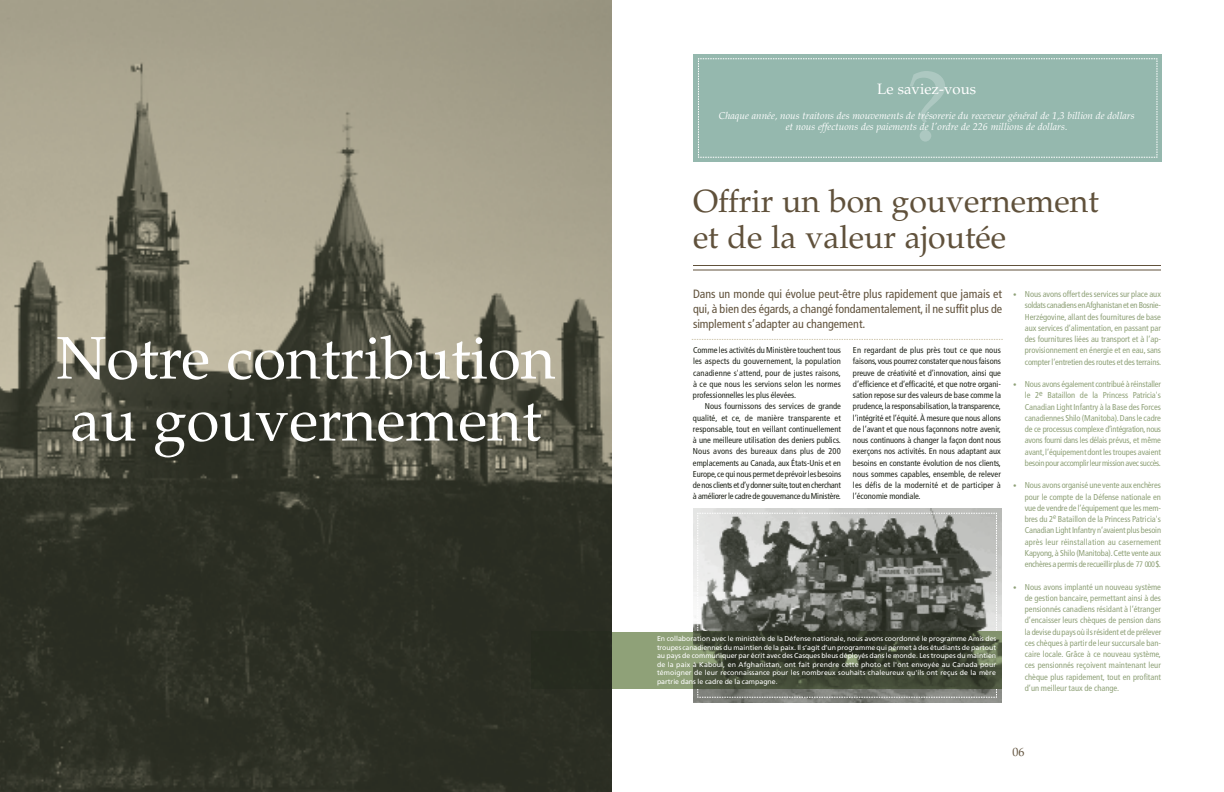
<style>
.page{position:relative;width:1224px;height:792px;background:#fff}
.page>*{position:absolute;margin:0;border:0;box-sizing:border-box;transform-origin:0 0}
.t1{font:101px "Palatino";color:#adc8c1}
.t2{font:60px/62px "Palatino";color:#fff}
.t3{font:32px/36px "Palatino";color:#60513b}
.t4{font:15px "Palatino";color:#fff}
.t5{font:condensed 12px/15px "Frutiger";letter-spacing:-.005em;color:#60513b;text-align:justify}
.t6{font:12px "Palatino";color:#60513b}
.t7{font:italic 10px/11px "Palatino";color:#fff;text-align:center}
.t8{font:condensed 8.5px/11.3px "Frutiger";letter-spacing:-.02em;color:#8fa178;text-align:justify}
.t9{font:condensed 8.5px/11.3px "Frutiger";letter-spacing:-.005em;color:#20241a;text-align:justify}
.t10{font:7px/8.5px "Frutiger";color:#fff;text-align:justify}
.s1{font-size:7px}
.s2{font-size:8px}
</style>
<div class="page">
<img style="left:0;top:0;width:612px;height:792px">
<div style="left:531px;top:631px;width:81px;height:57px;background:#262b1f"></div>
<img style="left:693px;top:508px;width:309px;height:194px">
<div style="left:612px;top:632px;width:390px;height:56px;background:#8fa178"></div>
<svg style="left:697px;top:513px;width:300px;height:185px;background:#7b7d77"></svg>
<hr style="left:693px;top:270px;width:468px;height:1px;background:#60513b">
<hr style="left:693px;top:265px;width:468px;height:1px;background:#60513b">
<div style="left:694px;top:54px;width:468px;height:108px;background:#95b8ae"></div>
<svg style="left:698px;top:58px;width:460px;height:100px"></svg>
<svg style="left:692px;top:339px;width:311px;height:1px"></svg>
<img style="left:693px;top:632px;width:309px;height:56px">
<h2 class="t2" style="left:57px;top:334px;width:501px">Notre contribution au gouvernement</h2>
<h1 class="t1" style="left:905px;top:68px;width:46px">?</h1>
<h3 class="t4" style="left:877px;top:83px;width:100px">Le saviez-vous</h3>
<p class="t7" style="left:719px;top:111px;width:417px">Chaque année, nous traitons des mouvements de trésorerie du receveur général de 1,3 billion de dollars et nous effectuons des paiements de l'ordre de 226 millions de dollars.</p>
<h3 class="t3" style="left:693px;top:187px;width:407px">Offrir un bon gouvernement et de la valeur ajoutée</h3>
<h3 class="t5" style="left:693px;top:287px;width:311px">Dans un monde qui évolue peut-être plus rapidement que jamais et qui, à bien des égards, a changé fondamentalement, il ne suffit plus de simplement s’adapter au changement.</h3>
<p class="t9" style="left:693px;top:345px;width:149px">Comme les activités du Ministère touchent tous les aspects du gouvernement, la population canadienne s'attend, pour de justes raisons, à ce que nous les servions selon les normes professionnelles les plus élevées.</p>
<p class="t9" style="left:693px;top:401px;width:150px;text-indent:12px">Nous fournissons des services de grande qualité, et ce, de manière transparente et responsable, tout en veillant continuellement à une meilleure utilisation des deniers publics.<br>Nous avons des bureaux dans plus de 200 emplacements au Canada, aux États-Unis et en Europe,ce qui nous permet de prévoir les besoins de nos clients et d’y donner suite,tout en cherchant à améliorer le cadre de gouvernance du Ministère.</p>
<p class="t9" style="left:853px;top:345px;width:149px">En regardant de plus près tout ce que nous faisons,vous pourrez constater que nous faisons preuve de créativité et d’innovation, ainsi que d’efficience et d’efficacité, et que notre organi&shy;sation repose sur des valeurs de base comme la prudence,la responsabilisation,la transparence, l’intégrité et l’équité. À mesure que nous allons de l’avant et que nous façonnons notre avenir, nous continuons à changer la façon dont nous exerçons nos activités. En nous adaptant aux besoins en constante évolution de nos clients, nous sommes capables, ensemble, de relever les défis de la modernité et de participer à l’économie mondiale.</p>
<p class="t10" style="left:657px;top:635px;width:341px">En collaboration avec le ministère de la Défense nationale, nous avons coordonné le programme Amis des troupes canadiennes du maintien de la paix. Il s’agit d’un programme qui permet à des étudiants de partout au pays de communiquer par écrit avec des Casques bleus déployés dans le monde. Les troupes du maintien de la paix à Kaboul, en Afghanistan, ont fait prendre cette photo et l'ont envoyée au Canada pour témoigner de leur reconnaissance pour les nombreux souhaits chaleureux qu'ils ont reçus de la mère partrie dans le cadre de la campagne.</p>
<p class="t8" style="left:1025px;top:289px;width:138px;text-indent:-12px"><span class="s1">•</span> Nous avons offert des services sur place aux soldats canadiens en Afghanistan et en Bosnie-Herzégovine, allant des fournitures de base aux services d’alimentation, en passant par des fournitures liées au transport et à l’ap&shy;provisionnement en énergie et en eau, sans compter l’entretien des routes et des terrains.</p>
<p class="t8" style="left:1025px;top:379px;width:138px;text-indent:-12px"><span class="s1">•</span> Nous avons également contribué à réinstaller le 2<sup>e</sup> Bataillon de la Princess Patricia's Canadian Light Infantry à la Base des Forces canadiennes Shilo (Manitoba).Dans le cadre de ce processus complexe d’intégration,nous avons fourni dans les délais prévus, et même avant,l’équipement dont les troupes avaient besoin pour accomplir leur mission avec succès.</p>
<p class="t8" style="left:1025px;top:480px;width:138px;text-indent:-12px"><span class="s1">•</span> Nous avons organisé une vente aux enchères pour le compte de la Défense nationale en vue de vendre de l’équipement que les mem&shy;bres du 2<sup>e</sup> Bataillon de la Princess Patricia's Canadian Light Infantry n’avaient plus besoin après leur réinstallation au casernement Kapyong,à Shilo (Manitoba).Cette vente aux enchères a permis de recueillirplus de <span class="s2">77 000</span>$.</p>
<p class="t8" style="left:1025px;top:582px;width:138px;text-indent:-12px"><span class="s1">•</span> Nous avons implanté un nouveau système de gestion bancaire, permettant ainsi à des pensionnés canadiens résidant à l’étranger d’encaisser leurs chèques de pension dans la devise du pays où ils résident et de prélever ces chèques à partir de leur succursale ban&shy;caire locale. Grâce à ce nouveau système, ces pensionnés reçoivent maintenant leur chèque plus rapidement, tout en profitant d’un meilleur taux de change.</p>
<h3 class="t6" style="left:1012px;top:747px;width:13px">06</h3>
</div>
